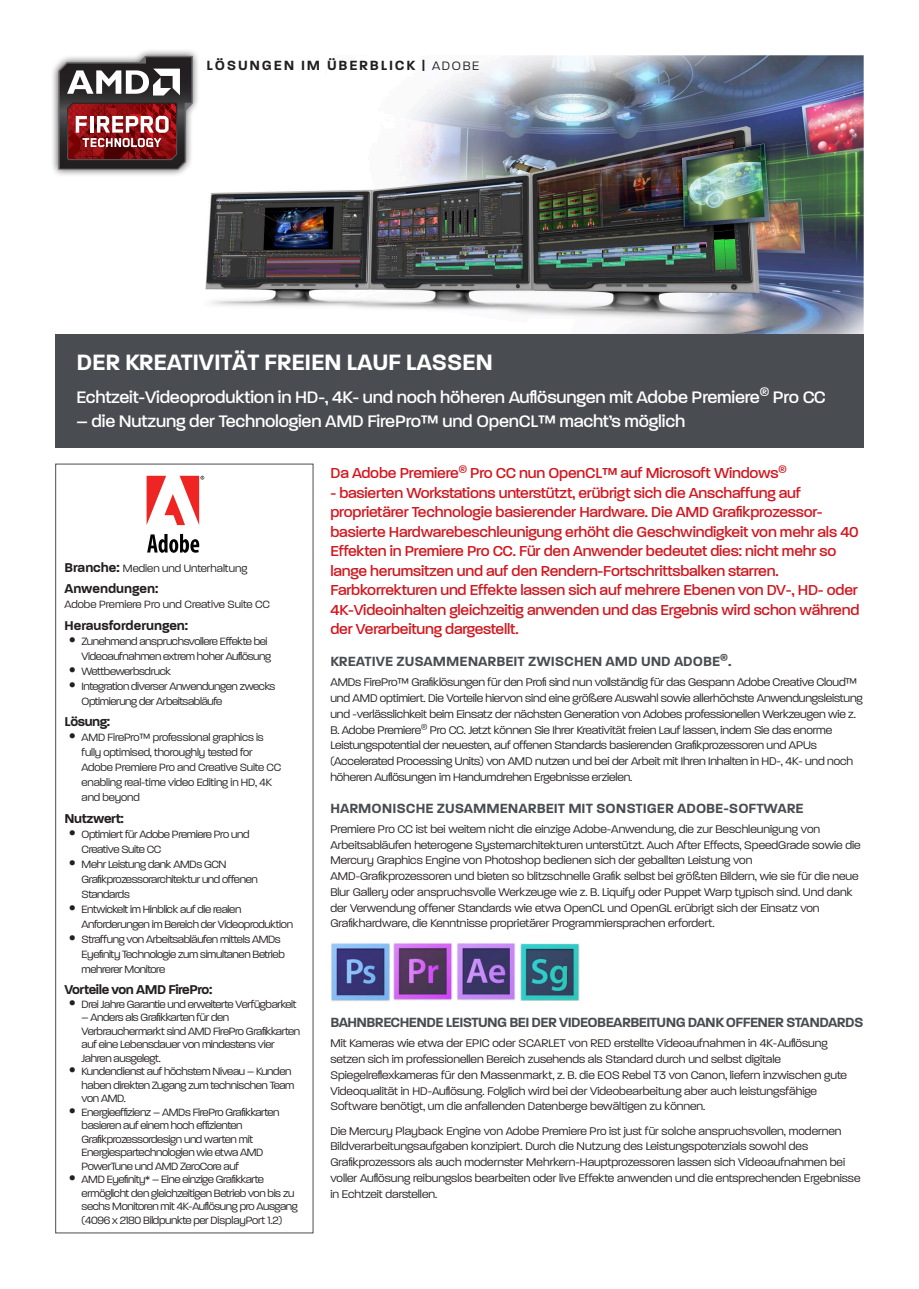
<style>
.page{position:relative;width:919px;height:1289px;background:#fff}
.page>*{position:absolute;margin:0;border:0;box-sizing:border-box;transform-origin:0 0}
.t1{font:600 30px "Paralucent";letter-spacing:-.01em;color:#fff}
.t2{font:500 22.5px "Paralucent";letter-spacing:-.01em;color:#fff}
.Paragraph_Style_2{font:500 19.5px/19.5px "Paralucent";letter-spacing:-.01em;color:#d2161e}
.Paragraph_Style_2-2{font:600 18px "Paralucent";color:#494d52}
.Paragraph_Style_2-3{font:600 18px "Paralucent";letter-spacing:-.03em;color:#494d52}
.t3{font:600 18px "Paralucent";letter-spacing:.1em;color:#231f20}
.t4{font:600 17.25px "Paralucent";letter-spacing:-.02em;color:#231f20}
.t5{font:600 17.25px "Paralucent";color:#231f20}
.t6{font:300 15px/15.8px "Paralucent";color:#231f20}
.t7{font:300 14.25px/15px "Paralucent";letter-spacing:-.025em;color:#231f20}
.t8{font:300 14.25px "Paralucent";color:#231f20}
.s1{font-weight:300;font-size:16.5px}
.s2{font-weight:600;font-size:17.25px}
.s3{font-family:"Helvetica"}
</style>
<div class="page">
<img style="left:205px;top:55px;width:658px;height:279px">
<div style="left:55px;top:463px;width:258px;height:770px;border:1px solid #494d52"></div>
<div style="left:198px;top:49px;width:289px;height:31px;background:#fff"></div>
<div style="left:55px;top:334px;width:808px;height:114px;background:#494d52"></div>
<svg style="left:146px;top:475px;width:59px;height:72px"></svg>
<div style="left:147px;top:476px;width:52px;height:80px;background:#fff"></div>
<svg style="left:147px;top:534px;width:52px;height:18px"></svg>
<svg style="left:147px;top:476px;width:57px;height:49px"></svg>
<img style="left:520px;top:943px;width:60px;height:57px">
<div style="left:50px;top:48px;width:150px;height:129px;background:#231f20;opacity:.75"></div>
<svg style="left:58px;top:56px;width:135px;height:114px;background:#7b5354"></svg>
<img style="left:456px;top:943px;width:60px;height:57px">
<img style="left:393px;top:941px;width:60px;height:59px">
<img style="left:331px;top:943px;width:59px;height:58px">
<p class="t3" style="left:206px;top:55px;width:274px">LÖSUNGEN IM ÜBERBLICK | <span class="s1">ADOBE</span></p>
<p class="t1" style="left:77px;top:346px;width:418px">DER KREATIVITÄT FREIEN LAUF LASSEN</p>
<p class="t2" style="left:77px;top:385px;width:750px">Echtzeit-Videoproduktion in HD-, 4K- und noch höheren Auflösungen mit Adobe Premiere<sup>®</sup> Pro CC</p>
<p class="t2" style="left:77px;top:409px;width:610px">– die Nutzung der Technologien AMD FirePro™ und OpenCL™ macht’s möglich</p>
<p class="t8" style="left:65px;top:560px;width:184px"><span class="s2">Branche:</span> Medien und Unterhaltung</p>
<p class="t5" style="left:65px;top:579px;width:95px">Anwendungen:</p>
<p class="t8" style="left:65px;top:597px;width:207px">Adobe Premiere Pro und Creative Suite CC</p>
<p class="t5" style="left:65px;top:616px;width:125px">Herausforderungen:</p>
<p class="t7" style="left:69px;top:633px;width:204px;text-align:right"><span class="s3">•</span> Zunehmend anspruchsvollere Effekte bei<br>Videoaufnahmen extrem hoher Auflösung</p>
<p class="t7" style="left:69px;top:663px;width:104px"><span class="s3">•</span> Wettbewerbsdruck</p>
<p class="t7" style="left:82px;top:678px;width:195px;text-indent:-13px"><span class="s3">•</span> Integration diverser Anwendungen zwecks<br>Optimierung der Arbeitsabläufe</p>
<p class="t4" style="left:65px;top:712px;width:47px">Lösung:</p>
<p class="t7" style="left:82px;top:729px;width:201px;text-indent:-13px"><span class="s3">•</span> AMD FirePro™ professional graphics is fully optimised, thoroughly tested for Adobe Premiere Pro and Creative Suite CC enabling real-time video Editing in HD, 4K and beyond</p>
<p class="t4" style="left:65px;top:808px;width:61px">Nutzwert:</p>
<p class="t7" style="left:82px;top:825px;width:169px;text-indent:-13px"><span class="s3">•</span> Optimiert für Adobe Premiere Pro und<br>Creative Suite CC</p>
<p class="t7" style="left:82px;top:855px;width:178px;text-indent:-13px"><span class="s3">•</span> Mehr Leistung dank AMDs GCN<br>Grafikprozessorarchitektur und offenen<br>Standards</p>
<p class="t7" style="left:82px;top:900px;width:213px;text-indent:-13px"><span class="s3">•</span> Entwickelt im Hinblick auf die realen<br>Anforderungen im Bereich der Videoproduktion</p>
<p class="t7" style="left:82px;top:930px;width:205px;text-indent:-13px"><span class="s3">•</span> Straffung von Arbeitsabläufen mittels AMDs<br>Eyefinity Technologie zum simultanen Betrieb mehrerer Monitore</p>
<p class="t4" style="left:65px;top:980px;width:149px">Vorteile von AMD FirePro:</p>
<p class="t7" style="left:69px;top:995px;width:229px"><span class="s3">•</span> Drei Jahre Garantie und erweiterte Verfügbarkeit</p>
<p class="t7" style="left:82px;top:1010px;width:220px;line-height:13.5px">– Anders als Grafikkarten für den Verbrauchermarkt sind AMD FirePro Grafikkarten auf eine Lebensdauer von mindestens vier Jahren ausgelegt.</p>
<p class="t7" style="left:82px;top:1064px;width:214px;line-height:13.5px;text-indent:-13px"><span class="s3">•</span> Kundendienst auf höchstem Niveau – Kunden haben direkten Zugang zum technischen Team von AMD.</p>
<p class="t7" style="left:82px;top:1104px;width:199px;line-height:13.5px;text-indent:-13px"><span class="s3">•</span> Energieeffizienz – AMDs FirePro Grafikkarten basieren auf einem hoch effizienten Grafikprozessordesign und warten mit Energiespartechnologien wie etwa AMD PowerTune und AMD ZeroCore auf</p>
<p class="t7" style="left:82px;top:1172px;width:218px;line-height:13.5px;text-indent:-13px"><span class="s3">•</span> AMD Eyefinity* – Eine einzige Grafikkarte ermöglicht den gleichzeitigen Betrieb von bis zu sechs Monitoren mit 4K-Auflösung pro Ausgang (4096 x 2180 Bildpunkte per DisplayPort 1.2)</p>
<p class="Paragraph_Style_2" style="left:330px;top:462px;width:458px">Da Adobe Premiere<sup>®</sup> Pro CC nun OpenCL™ auf Microsoft Windows<sup>®</sup></p>
<p class="Paragraph_Style_2" style="left:330px;top:482px;width:530px">- basierten Workstations unterstützt, erübrigt sich die Anschaffung auf proprietärer Technologie basierender Hardware. Die AMD Grafikprozessor&shy;basierte Hardwarebeschleunigung erhöht die Geschwindigkeit von mehr als 40<br>Effekten in Premiere Pro CC. Für den Anwender bedeutet dies: nicht mehr so lange herumsitzen und auf den Rendern-Fortschrittsbalken starren.<br>Farbkorrekturen und Effekte lassen sich auf mehrere Ebenen von DV-, HD- oder 4K-Videoinhalten gleichzeitig anwenden und das Ergebnis wird schon während der Verarbeitung dargestellt.</p>
<p class="Paragraph_Style_2-2" style="left:330px;top:651px;width:402px">KREATIVE ZUSAMMENARBEIT ZWISCHEN AMD UND ADOBE<sup>®</sup>.</p>
<p class="t6" style="left:330px;top:674px;width:534px">AMDs FirePro™ Grafiklösungen für den Profi sind nun vollständig für das Gespann Adobe Creative Cloud™ und AMD optimiert. Die Vorteile hiervon sind eine größere Auswahl sowie allerhöchste Anwendungsleistung und -verlässlichkeit beim Einsatz der nächsten Generation von Adobes professionellen Werkzeugen wie z.<br>B. Adobe Premiere<sup>®</sup> Pro CC. Jetzt können Sie Ihrer Kreativität freien Lauf lassen, indem Sie das enorme Leistungspotential der neuesten, auf offenen Standards basierenden Grafikprozessoren und APUs (Accelerated Processing Units) von AMD nutzen und bei der Arbeit mit Ihren Inhalten in HD-, 4K- und noch höheren Auflösungen im Handumdrehen Ergebnisse erzielen.</p>
<p class="Paragraph_Style_2-2" style="left:330px;top:798px;width:474px">HARMONISCHE ZUSAMMENARBEIT MIT SONSTIGER ADOBE-SOFTWARE</p>
<p class="t6" style="left:330px;top:820px;width:531px">Premiere Pro CC ist bei weitem nicht die einzige Adobe-Anwendung, die zur Beschleunigung von Arbeitsabläufen heterogene Systemarchitekturen unterstützt. Auch After Effects, SpeedGrade sowie die Mercury Graphics Engine von Photoshop bedienen sich der geballten Leistung von AMD-Grafikprozessoren und bieten so blitzschnelle Grafik selbst bei größten Bildern, wie sie für die neue Blur Gallery oder anspruchsvolle Werkzeuge wie z. B. Liquify oder Puppet Warp typisch sind. Und dank der Verwendung offener Standards wie etwa OpenCL und OpenGL erübrigt sich der Einsatz von Grafikhardware, die Kenntnisse proprietärer Programmiersprachen erfordert.</p>
<p class="Paragraph_Style_2-3" style="left:330px;top:1012px;width:534px">BAHNBRECHENDE LEISTUNG BEI DER VIDEOBEARBEITUNG DANK OFFENER STANDARDS</p>
<p class="t6" style="left:330px;top:1034px;width:518px">Mit Kameras wie etwa der EPIC oder SCARLET von RED erstellte Videoaufnahmen in 4K-Auflösung setzen sich im professionellen Bereich zusehends als Standard durch und selbst digitale Spiegelreflexkameras für den Massenmarkt, z. B. die EOS Rebel T3 von Canon, liefern inzwischen gute Videoqualität in HD-Auflösung. Folglich wird bei der Videobearbeitung aber auch leistungsfähige Software benötigt, um die anfallenden Datenberge bewältigen zu können.</p>
<p class="t6" style="left:330px;top:1122px;width:531px">Die Mercury Playback Engine von Adobe Premiere Pro ist just für solche anspruchsvollen, modernen Bildverarbeitungsaufgaben konzipiert. Durch die Nutzung des Leistungspotenzials sowohl des Grafikprozessors als auch modernster Mehrkern-Hauptprozessoren lassen sich Videoaufnahmen bei voller Auflösung reibungslos bearbeiten oder live Effekte anwenden und die entsprechenden Ergebnisse in Echtzeit darstellen.</p>
</div>
